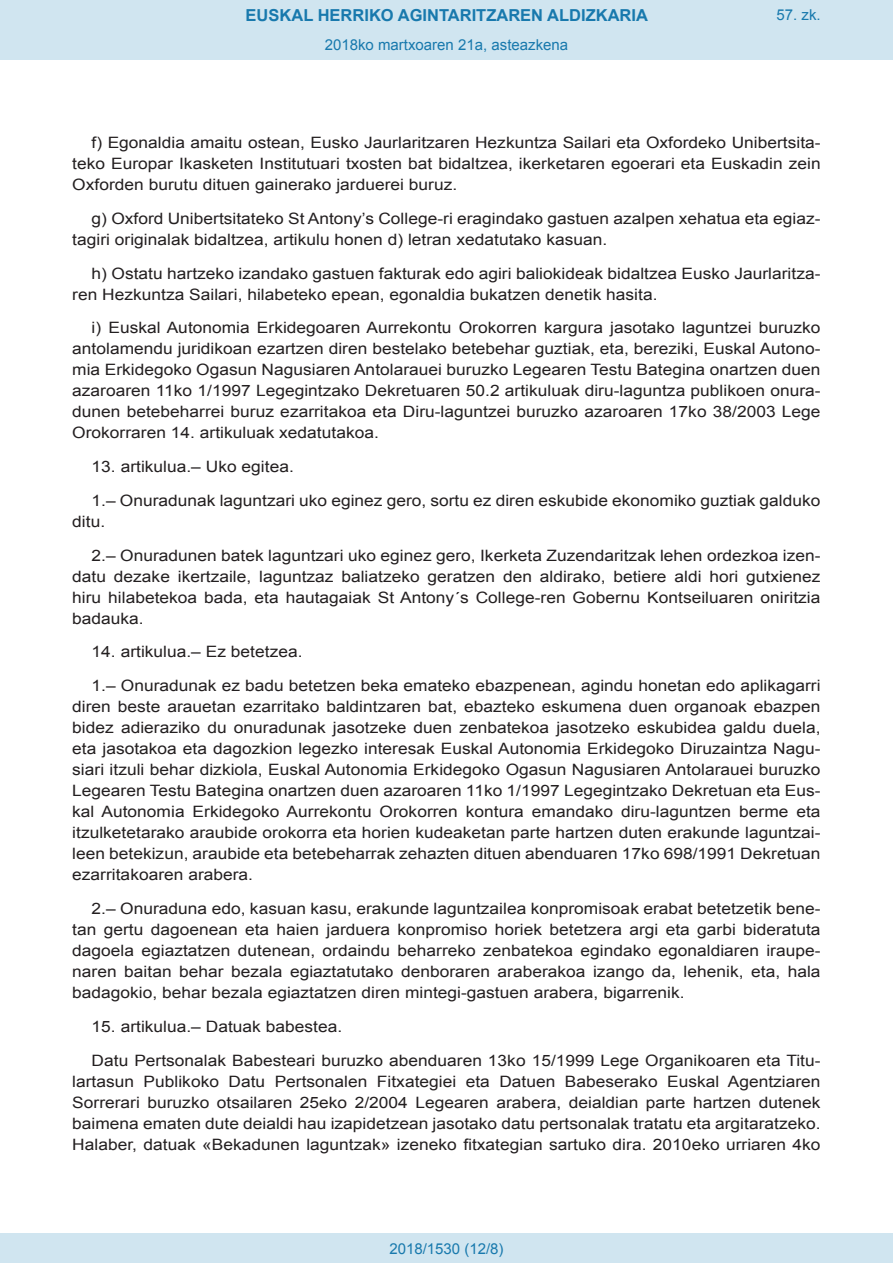
<style>
.page{position:relative;width:893px;height:1263px;background:#fff}
.page>*{position:absolute;margin:0;border:0;box-sizing:border-box;transform-origin:0 0}
.t1{font:700 16.5px "Arial";color:#1879ad}
.BOPVDetalle{font:15.6px/21px "Arial";color:#231f20;text-align:justify;scale:1.11 1}
.Paginacion_Centro{font:15px "Arial";color:#1879ad}
</style>
<div class="page">
<div style="left:0;top:0;width:893px;height:60px;background:#d0e5f0"></div>
<div style="left:0;top:1233px;width:893px;height:30px;background:#d0e5f0"></div>
<p class="t1" style="left:246px;top:4px;width:404px">EUSKAL HERRIKO AGINTARITZAREN ALDIZKARIA</p>
<p class="Paginacion_Centro" style="left:325px;top:35px;width:245px">2018ko martxoaren 21a, asteazkena</p>
<p class="Paginacion_Centro" style="left:776px;top:5px;width:46px">57. zk.</p>
<p class="BOPVDetalle" style="left:72px;top:132px;width:676px;text-indent:19px">f) Egonaldia amaitu ostean, Eusko Jaurlaritzaren Hezkuntza Sailari eta Oxfordeko Unibertsita&shy;teko Europar Ikasketen Institutuari txosten bat bidaltzea, ikerketaren egoerari eta Euskadin zein Oxforden burutu dituen gainerako jarduerei buruz.</p>
<p class="BOPVDetalle" style="left:72px;top:208px;width:676px;text-indent:19px">g) Oxford Unibertsitateko St Antony’s College-ri eragindako gastuen azalpen xehatua eta egiaz&shy;tagiri originalak bidaltzea, artikulu honen d) letran xedatutako kasuan.</p>
<p class="BOPVDetalle" style="left:72px;top:263px;width:676px;text-indent:19px">h) Ostatu hartzeko izandako gastuen fakturak edo agiri baliokideak bidaltzea Eusko Jaurlaritza&shy;ren Hezkuntza Sailari, hilabeteko epean, egonaldia bukatzen denetik hasita.</p>
<p class="BOPVDetalle" style="left:72px;top:318px;width:676px;text-indent:19px">i) Euskal Autonomia Erkidegoaren Aurrekontu Orokorren kargura jasotako laguntzei buruzko antolamendu juridikoan ezartzen diren bestelako betebehar guztiak, eta, bereziki, Euskal Autono&shy;mia Erkidegoko Ogasun Nagusiaren Antolarauei buruzko Legearen Testu Bategina onartzen duen azaroaren 11ko 1/1997 Legegintzako Dekretuaren 50.2 artikuluak diru-laguntza publikoen onura&shy;dunen betebeharrei buruz ezarritakoa eta Diru-laguntzei buruzko azaroaren 17ko 38/2003 Lege Orokorraren 14. artikuluak xedatutakoa.</p>
<p class="BOPVDetalle" style="left:92px;top:456px;width:184px">13. artikulua.– Uko egitea.</p>
<p class="BOPVDetalle" style="left:72px;top:490px;width:675px;text-indent:19px">1.– Onuradunak laguntzari uko eginez gero, sortu ez diren eskubide ekonomiko guztiak galduko ditu.</p>
<p class="BOPVDetalle" style="left:72px;top:545px;width:676px;text-indent:19px">2.– Onuradunen batek laguntzari uko eginez gero, Ikerketa Zuzendaritzak lehen ordezkoa izen&shy;datu dezake ikertzaile, laguntzaz baliatzeko geratzen den aldirako, betiere aldi hori gutxienez hiru hilabetekoa bada, eta hautagaiak St Antony´s College-ren Gobernu Kontseiluaren oniritzia badauka.</p>
<p class="BOPVDetalle" style="left:92px;top:642px;width:191px">14. artikulua.– Ez betetzea.</p>
<p class="BOPVDetalle" style="left:72px;top:675px;width:676px;text-indent:19px">1.– Onuradunak ez badu betetzen beka emateko ebazpenean, agindu honetan edo aplikagarri diren beste arauetan ezarritako baldintzaren bat, ebazteko eskumena duen organoak ebazpen bidez adieraziko du onuradunak jasotzeke duen zenbatekoa jasotzeko eskubidea galdu duela, eta jasotakoa eta dagozkion legezko interesak Euskal Autonomia Erkidegoko Diruzaintza Nagu&shy;siari itzuli behar dizkiola, Euskal Autonomia Erkidegoko Ogasun Nagusiaren Antolarauei buruzko Legearen Testu Bategina onartzen duen azaroaren 11ko 1/1997 Legegintzako Dekretuan eta Eus&shy;kal Autonomia Erkidegoko Aurrekontu Orokorren kontura emandako diru-laguntzen berme eta itzulketetarako araubide orokorra eta horien kudeaketan parte hartzen duten erakunde laguntzai&shy;leen betekizun, araubide eta betebeharrak zehazten dituen abenduaren 17ko 698/1991 Dekretuan ezarritakoaren arabera.</p>
<p class="BOPVDetalle" style="left:72px;top:898px;width:676px;text-indent:19px">2.– Onuraduna edo, kasuan kasu, erakunde laguntzailea konpromisoak erabat betetzetik bene&shy;tan gertu dagoenean eta haien jarduera konpromiso horiek betetzera argi eta garbi bideratuta dagoela egiaztatzen dutenean, ordaindu beharreko zenbatekoa egindako egonaldiaren iraupe&shy;naren baitan behar bezala egiaztatutako denboraren araberakoa izango da, lehenik, eta, hala badagokio, behar bezala egiaztatzen diren mintegi-gastuen arabera, bigarrenik.</p>
<p class="BOPVDetalle" style="left:92px;top:1016px;width:227px">15. artikulua.– Datuak babestea.</p>
<p class="BOPVDetalle" style="left:72px;top:1050px;width:676px;text-indent:19px">Datu Pertsonalak Babesteari buruzko abenduaren 13ko 15/1999 Lege Organikoaren eta Titu&shy;lartasun Publikoko Datu Pertsonalen Fitxategiei eta Datuen Babeserako Euskal Agentziaren Sorrerari buruzko otsailaren 25eko 2/2004 Legearen arabera, deialdian parte hartzen dutenek baimena ematen dute deialdi hau izapidetzean jasotako datu pertsonalak tratatu eta argitaratzeko.<br>Halaber, datuak «Bekadunen laguntzak» izeneko fitxategian sartuko dira. 2010eko urriaren 4ko</p>
<p class="Paginacion_Centro" style="left:389px;top:1238px;width:116px">2018/1530 (12/8)</p>
</div>
